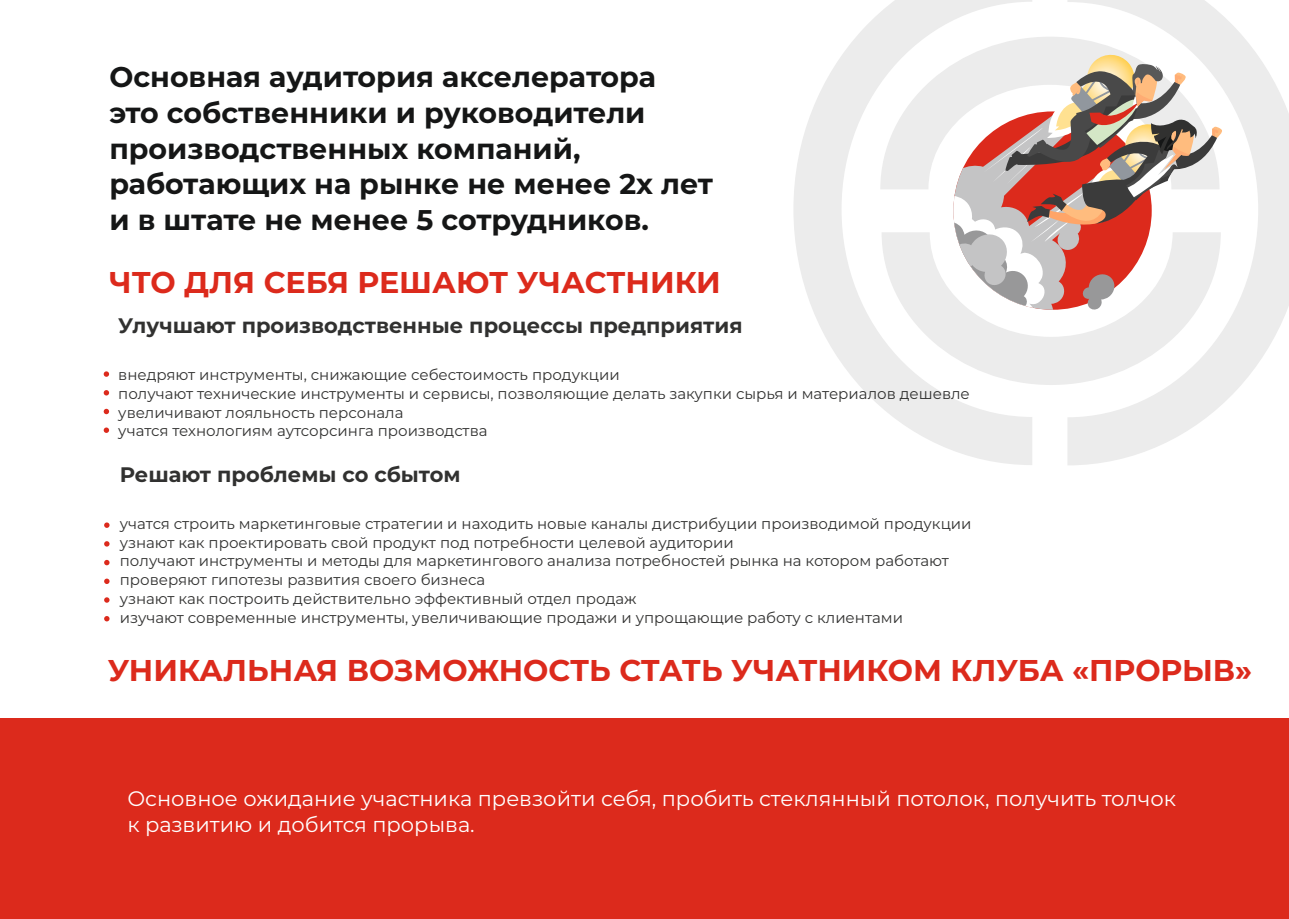
<style>
.page{position:relative;width:1289px;height:919px;background:#fff}
.page>*{position:absolute;margin:0;border:0;box-sizing:border-box;transform-origin:0 0}
.t1{font:700 30px "Montserrat";color:#dc2a1c}
.t2{font:700 28.5px/35.7px "Montserrat";color:#151616}
.t3{font:21px/26.4px "Montserrat";color:#fff}
.t4{font:700 21px "Montserrat";color:#313130}
.t5{font:15px/18.8px "Montserrat";color:#313130}
</style>
<div class="page">
<div style="left:0;top:718px;width:1288px;height:200px;background:#dc2a1c"></div>
<svg style="left:793px;top:0;width:495px;height:465px"></svg>
<svg style="left:953px;top:52px;width:270px;height:258px"></svg>
<svg style="left:104px;top:522px;width:5px;height:6px"></svg>
<svg style="left:104px;top:541px;width:5px;height:5px"></svg>
<svg style="left:104px;top:560px;width:5px;height:5px"></svg>
<svg style="left:104px;top:578px;width:5px;height:6px"></svg>
<svg style="left:104px;top:597px;width:5px;height:5px"></svg>
<svg style="left:104px;top:616px;width:5px;height:5px"></svg>
<svg style="left:104px;top:371px;width:5px;height:6px"></svg>
<svg style="left:104px;top:390px;width:5px;height:5px"></svg>
<svg style="left:104px;top:409px;width:5px;height:5px"></svg>
<svg style="left:104px;top:427px;width:5px;height:6px"></svg>
<h2 class="t2" style="left:109px;top:59px;width:605px">Основная аудитория акселератора<br>это собственники и руководители производственных компаний, работающих на рынке не менее 2х лет и в штате не менее 5 сотрудников.</h2>
<h1 class="t1" style="left:109px;top:263px;width:613px">ЧТО ДЛЯ СЕБЯ РЕШАЮТ УЧАСТНИКИ</h1>
<h3 class="t4" style="left:118px;top:313px;width:625px">Улучшают производственные процессы предприятия</h3>
<p class="t5" style="left:118px;top:365px;width:853px">внедряют инструменты, снижающие себестоимость продукции<br>получают технические инструменты и сервисы, позволяющие делать закупки сырья и материалов дешевле увеличивают лояльность персонала<br>учатся технологиям аутсорсинга производства</p>
<h3 class="t4" style="left:120px;top:462px;width:342px">Решают проблемы со сбытом</h3>
<p class="t5" style="left:120px;top:514px;width:853px">учатся строить маркетинговые стратегии и находить новые каналы дистрибуции производимой продукции узнают как проектировать свой продукт под потребности целевой аудитории<br>получают инструменты и методы для маркетингового анализа потребностей рынка на котором работают проверяют гипотезы развития своего бизнеса<br>узнают как построить действительно эффективный отдел продаж<br>изучают современные инструменты, увеличивающие продажи и упрощающие работу с клиентами</p>
<h1 class="t1" style="left:108px;top:652px;width:1146px">УНИКАЛЬНАЯ ВОЗМОЖНОСТЬ СТАТЬ УЧАТНИКОМ КЛУБА «ПРОРЫВ»</h1>
<h3 class="t3" style="left:127px;top:785px;width:1050px">Основное ожидание участника превзойти себя, пробить стеклянный потолок, получить толчок к развитию и добится прорыва.</h3>
</div>
